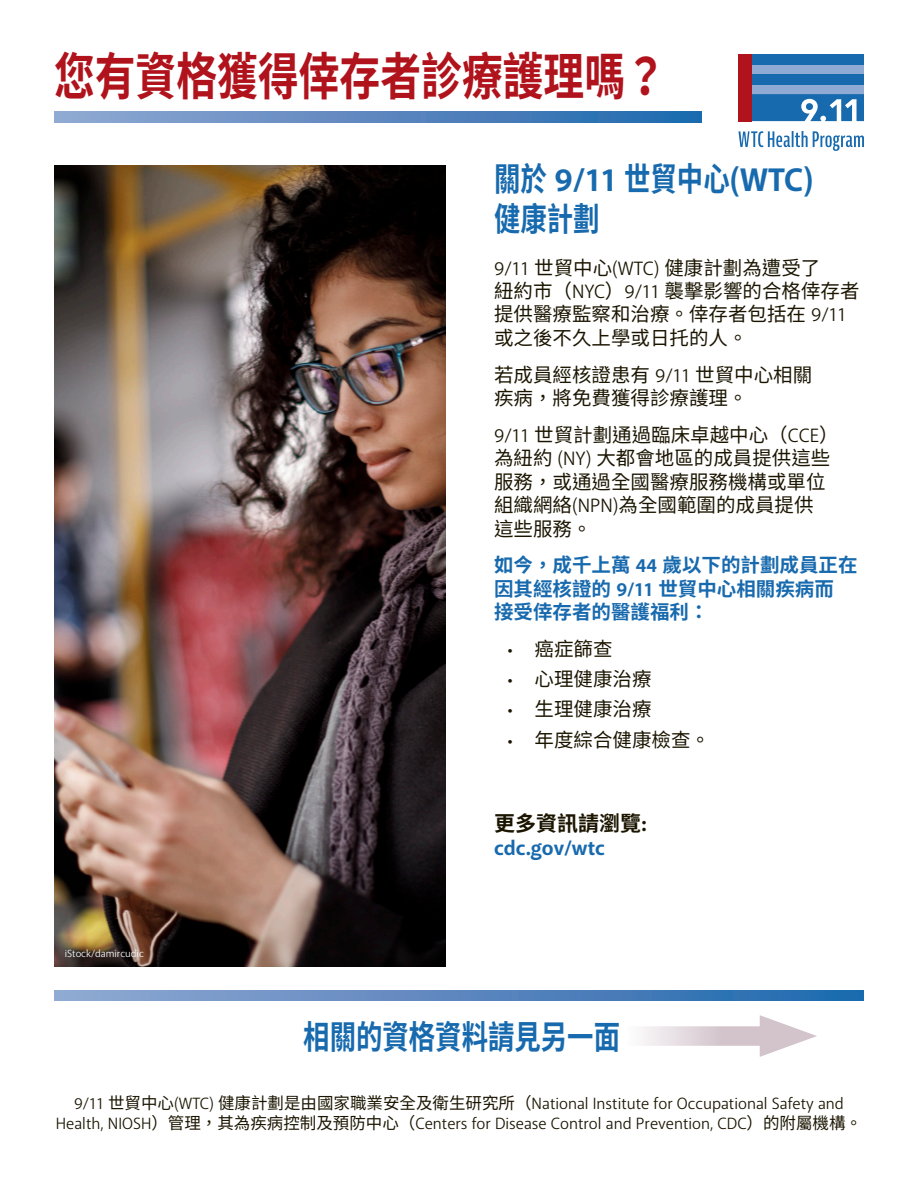
<style>
.page{position:relative;width:918px;height:1188px;background:#fff}
.page>*{position:absolute;margin:0;border:0;box-sizing:border-box;transform-origin:0 0}
.t1{font:700 51px "Noto Sans CJ Ktc";color:#b0131c;scale:.8 1}
.Header_1{font:700 33px/39.6px "Noto Sans CJ Ktc";color:#186aae;scale:.8 1}
.Footnote{font:700 21px/24px "Akagi Pro";color:#186aae}
.body_text{font:19.5px/23.4px "Noto Sans CJ Ktc";color:#1b1500}
.Blue_Bold_Body_Text{font:700 19.5px/23.4px "Noto Sans CJ Ktc";color:#186aae}
.Bullets{font:19.5px "Noto Sans CJ Ktc";color:#1b1500}
.body_text-2{font:16.5px/19.8px "Akagi Pro";color:#1b1500;text-align:center}
.t2{font:10.5px "Akagi Pro";color:#fff}
.s1{font-family:"Akagi Pro"}
.s2{font-family:"Noto Sans CJ Ktc";color:#1b1500}
.s3{color:#1b1500}
.s4{font-family:"Noto Sans CJ Ktc"}
</style>
<div class="page">
<div style="left:738px;top:54px;width:126px;height:40px;background:#8fabd3"></div>
<div style="left:752px;top:74px;width:112px;height:10px;background:#186aae"></div>
<div style="left:752px;top:54px;width:112px;height:10px;background:#186aae"></div>
<svg style="left:752px;top:94px;width:112px;height:27px;background:#3d81ba"></svg>
<div style="left:738px;top:54px;width:14px;height:67px;background:#b0131c"></div>
<svg style="left:738px;top:131px;width:126px;height:20px"></svg>
<svg style="left:54px;top:111px;width:648px;height:11px;background:#5987bf"></svg>
<svg style="left:54px;top:991px;width:810px;height:10px;background:#5987bf"></svg>
<img style="left:54px;top:165px;width:392px;height:802px">
<svg style="left:643px;top:1026px;width:117px;height:20px;background:#dfd5db"></svg>
<svg style="left:760px;top:1015px;width:57px;height:42px"></svg>
<h1 class="t1" style="left:54px;top:47px;width:766px">您有資格獲得倖存者診療護理嗎？</h1>
<h2 class="Header_1" style="left:494px;top:160px;width:401px">關於 <span class="s1">9/11</span> 世貿中心<span class="s1">(WTC)</span>健康計劃</h2>
<p class="body_text" style="left:494px;top:256px;width:367px"><span class="s1">9/11</span> 世貿中心<span class="s1">(WTC)</span> 健康計劃為遭受了<br>紐約市（<span class="s1">NYC</span>）<span class="s1">9/11</span> 襲擊影響的合格倖存者提供醫療監察和治療。倖存者包括在 <span class="s1">9/11</span>或之後不久上學或日托的人。</p>
<p class="body_text" style="left:494px;top:363px;width:320px">若成員經核證患有 <span class="s1">9/11</span> 世貿中心相關疾病，將免費獲得診療護理。</p>
<p class="body_text" style="left:494px;top:424px;width:346px"><span class="s1">9/11</span> 世貿計劃通過臨床卓越中心（<span class="s1">CCE</span>）為紐約 <span class="s1">(NY)</span> 大都會地區的成員提供這些服務，或通過全國醫療服務機構或單位組織網絡<span class="s1">(NPN)</span>為全國範圍的成員提供<br>這些服務。</p>
<p class="Blue_Bold_Body_Text" style="left:494px;top:554px;width:365px">如今，成千上萬 <span class="s1">44</span> 歲以下的計劃成員正在因其經核證的 <span class="s1">9/11</span> 世貿中心相關疾病而接受倖存者的醫護福利：</p>
<p class="Bullets" style="left:508px;top:638px;width:106px"><span class="s1">•</span> 癌症篩查</p>
<p class="Bullets" style="left:508px;top:668px;width:145px"><span class="s1">•</span> 心理健康治療</p>
<p class="Bullets" style="left:508px;top:698px;width:145px"><span class="s1">•</span> 生理健康治療</p>
<p class="Bullets" style="left:508px;top:728px;width:204px"><span class="s1">•</span> 年度綜合健康檢查。</p>
<p class="t2" style="left:65px;top:947px;width:81px">iStock/damircudic</p>
<p class="Footnote" style="left:494px;top:813px;width:154px"><span class="s2">更多資訊請瀏覽</span><span class="s3">: </span>cdc.gov/wtc</p>
<h2 class="Header_1" style="left:303px;top:1018px;width:398px">相關的資格資料請見另一面</h2>
<p class="body_text-2" style="left:56px;top:1094px;width:808px">9/11 <span class="s4">世貿中心</span>(WTC) <span class="s4">健康計劃是由國家職業安全及衛生研究所（</span>National Institute for Occupational Safety and<br>Health, NIOSH<span class="s4">）管理，其為疾病控制及預防中心（</span>Centers for Disease Control and Prevention, CDC<span class="s4">）的附屬機構。</span></p>
</div>
